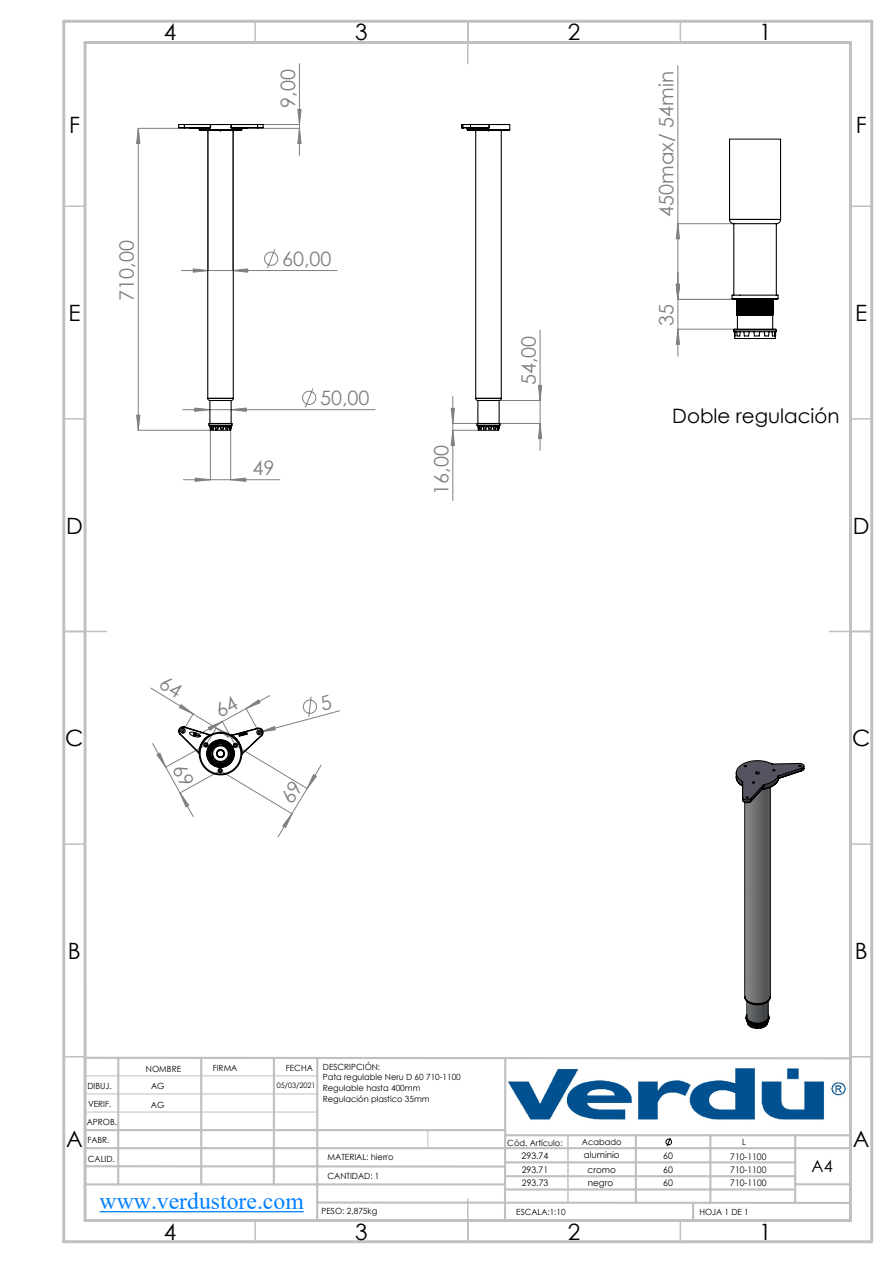
<style>
.page{position:relative;width:893px;height:1263px;background:#fff}
.page>*{position:absolute;margin:0;border:0;box-sizing:border-box;transform-origin:0 0}
.t1{font:24px "Times New Roman";color:#0080ff}
.t2{font:22.5px "Century Gothic";color:#000}
.t3{font:19.8px "Century Gothic";color:#808080}
.t4{font:19.8px "Century Gothic";color:#000}
.t5{font:16.5px "Century Gothic";color:#000}
.t6{font:9px "Century Gothic";color:#000;scale:.96 1}
.t7{font:9px "Century Gothic";color:#000}
.t8{font:8.55px/10.6px "Century Gothic";color:#000}
.t9{font:8.55px/17.9px "Century Gothic";color:#000;scale:.96 1}
.t10{font:7.5px "Century Gothic";color:#000}
</style>
<div class="page">
<hr style="left:64px;top:631px;width:42px;height:1px;background:#c0c0c0">
<hr style="left:467px;top:21px;width:1px;height:43px;background:#c0c0c0">
<hr style="left:829px;top:631px;width:43px;height:1px;background:#c0c0c0">
<svg style="left:65px;top:1056px;width:18px;height:1px"></svg>
<svg style="left:853px;top:1056px;width:17px;height:1px"></svg>
<hr style="left:64px;top:843px;width:21px;height:2px;background:#c0c0c0">
<hr style="left:850px;top:843px;width:22px;height:2px;background:#c0c0c0">
<hr style="left:64px;top:418px;width:21px;height:2px;background:#c0c0c0">
<hr style="left:850px;top:418px;width:22px;height:2px;background:#c0c0c0">
<hr style="left:64px;top:205px;width:21px;height:2px;background:#c0c0c0">
<hr style="left:850px;top:205px;width:22px;height:2px;background:#c0c0c0">
<hr style="left:254px;top:21px;width:2px;height:22px;background:#c0c0c0">
<hr style="left:254px;top:1220px;width:2px;height:22px;background:#c0c0c0">
<svg style="left:467px;top:1223px;width:1px;height:17px"></svg>
<svg style="left:680px;top:23px;width:1px;height:18px"></svg>
<svg style="left:680px;top:1223px;width:1px;height:17px"></svg>
<svg style="left:83px;top:981px;width:770px;height:242px"></svg>
<hr style="left:84px;top:43px;width:3px;height:1177px;background:#c0c0c0">
<hr style="left:85px;top:41px;width:765px;height:3px;background:#c0c0c0">
<hr style="left:849px;top:43px;width:3px;height:1177px;background:#c0c0c0">
<hr style="left:85px;top:1219px;width:765px;height:3px;background:#c0c0c0">
<hr style="left:62px;top:21px;width:3px;height:1221px;background:#c0c0c0">
<hr style="left:64px;top:20px;width:808px;height:3px;background:#c0c0c0">
<hr style="left:870px;top:21px;width:3px;height:1221px;background:#c0c0c0">
<hr style="left:64px;top:1240px;width:808px;height:3px;background:#c0c0c0">
<hr style="left:210px;top:430px;width:1px;height:50px;background:#808080">
<hr style="left:230px;top:430px;width:1px;height:50px;background:#808080">
<hr style="left:231px;top:479px;width:49px;height:1px;background:#808080">
<hr style="left:299px;top:64px;width:1px;height:61px;background:#808080">
<hr style="left:452px;top:430px;width:1px;height:70px;background:#808080">
<hr style="left:678px;top:329px;width:57px;height:1px;background:#808080">
<hr style="left:678px;top:299px;width:55px;height:1px;background:#808080">
<hr style="left:678px;top:223px;width:56px;height:1px;background:#808080">
<hr style="left:677px;top:66px;width:1px;height:158px;background:#808080">
<svg style="left:183px;top:477px;width:64px;height:5px"></svg>
<svg style="left:137px;top:109px;width:542px;height:336px"></svg>
<svg style="left:538px;top:385px;width:5px;height:65px"></svg>
<svg style="left:178px;top:123px;width:101px;height:308px"></svg>
<svg style="left:452px;top:123px;width:59px;height:308px"></svg>
<svg style="left:728px;top:138px;width:54px;height:202px"></svg>
<svg style="left:735px;top:760px;width:70px;height:269px"></svg>
<hr style="left:100px;top:1211px;width:204px;height:1px;background:#0080ff">
<svg style="left:665px;top:1137px;width:7px;height:10px"></svg>
<svg style="left:150px;top:687px;width:190px;height:151px"></svg>
<h2 class="t2" style="left:164px;top:17px;width:14px">4</h2>
<h2 class="t2" style="left:355px;top:17px;width:14px">3</h2>
<h2 class="t2" style="left:568px;top:17px;width:14px">2</h2>
<h2 class="t2" style="left:759px;top:17px;width:14px">1</h2>
<h3 class="t3" style="left:274px;top:108px;width:40px;rotate:-90deg">9,00</h3>
<h3 class="t3" style="left:653px;top:217px;width:147px;rotate:-90deg">450max/ 54min</h3>
<h2 class="t2" style="left:69px;top:109px;width:12px">F</h2>
<h2 class="t2" style="left:856px;top:109px;width:12px">F</h2>
<h3 class="t3" style="left:113px;top:301px;width:62px;rotate:-90deg">710,00</h3>
<h3 class="t3" style="left:282px;top:245px;width:51px">60,00</h3>
<h2 class="t2" style="left:68px;top:297px;width:14px">E</h2>
<h2 class="t2" style="left:855px;top:297px;width:14px">E</h2>
<h3 class="t3" style="left:653px;top:326px;width:23px;rotate:-90deg">35</h3>
<h3 class="t3" style="left:252px;top:454px;width:23px">49</h3>
<h3 class="t3" style="left:320px;top:384px;width:51px">50,00</h3>
<h3 class="t3" style="left:427px;top:495px;width:51px;rotate:-90deg">16,00</h3>
<h3 class="t3" style="left:515px;top:385px;width:51px;rotate:-90deg">54,00</h3>
<h3 class="t4" style="left:672px;top:402px;width:169px">Doble regulación</h3>
<h2 class="t2" style="left:66px;top:510px;width:18px">D</h2>
<h2 class="t2" style="left:853px;top:510px;width:18px">D</h2>
<h2 class="t2" style="left:65px;top:722px;width:20px">C</h2>
<h2 class="t2" style="left:852px;top:722px;width:20px">C</h2>
<h2 class="t2" style="left:68px;top:935px;width:14px">B</h2>
<h2 class="t2" style="left:855px;top:935px;width:14px">B</h2>
<p class="t8" style="left:323px;top:1061px;width:140px">DESCRIPCIÓN:<br>Pata regulable Neru D 60 710-1100<br>Regulable hasta 400mm<br>Regulación plastico 35mm</p>
<p class="t8" style="left:146px;top:1063px;width:37px">NOMBRE</p>
<p class="t8" style="left:213px;top:1063px;width:26px">FIRMA</p>
<p class="t8" style="left:286px;top:1063px;width:29px">FECHA</p>
<p class="t8" style="left:151px;top:1076px;width:15px;line-height:18.6px">AG<br>AG</p>
<p class="t9" style="left:87px;top:1077px;width:33px">DIBUJ.<br>VERIF.<br>APROB.</p>
<p class="t8" style="left:87px;top:1130px;width:29px;line-height:18.6px">FABR.<br>CALID.</p>
<p class="t10" style="left:277px;top:1080px;width:40px">05/03/2021</p>
<h2 class="t2" style="left:66px;top:1123px;width:18px">A</h2>
<h2 class="t2" style="left:853px;top:1123px;width:18px">A</h2>
<p class="t8" style="left:582px;top:1137px;width:41px">Acabado</p>
<p class="t7" style="left:584px;top:1149px;width:37px">aluminio</p>
<p class="t7" style="left:663px;top:1149px;width:11px">60</p>
<p class="t8" style="left:742px;top:1137px;width:5px">L</p>
<p class="t6" style="left:730px;top:1150px;width:39px">710-1100</p>
<p class="t8" style="left:507px;top:1137px;width:57px">Cód. Artículo:</p>
<p class="t8" style="left:328px;top:1152px;width:67px">MATERIAL: hierro</p>
<p class="t7" style="left:522px;top:1150px;width:28px">293.74</p>
<h3 class="t5" style="left:812px;top:1154px;width:23px">A4</h3>
<p class="t6" style="left:522px;top:1163px;width:29px">293.71</p>
<p class="t7" style="left:588px;top:1163px;width:30px">cromo</p>
<p class="t7" style="left:663px;top:1163px;width:11px">60</p>
<p class="t6" style="left:730px;top:1163px;width:39px">710-1100</p>
<p class="t6" style="left:522px;top:1177px;width:29px">293.73</p>
<p class="t7" style="left:588px;top:1177px;width:27px">negro</p>
<p class="t7" style="left:663px;top:1177px;width:11px">60</p>
<p class="t6" style="left:730px;top:1177px;width:39px">710-1100</p>
<p class="t8" style="left:328px;top:1170px;width:53px">CANTIDAD: 1</p>
<h1 class="t1" style="left:100px;top:1184px;width:206px">www.verdustore.com</h1>
<h2 class="t2" style="left:164px;top:1216px;width:14px">4</h2>
<p class="t8" style="left:322px;top:1206px;width:57px">PESO: 2,875kg</p>
<h2 class="t2" style="left:355px;top:1216px;width:14px">3</h2>
<p class="t8" style="left:516px;top:1206px;width:51px">ESCALA:1:10</p>
<p class="t8" style="left:699px;top:1206px;width:51px">HOJA 1 DE 1</p>
<h2 class="t2" style="left:568px;top:1216px;width:14px">2</h2>
<h2 class="t2" style="left:759px;top:1216px;width:14px">1</h2>
</div>
